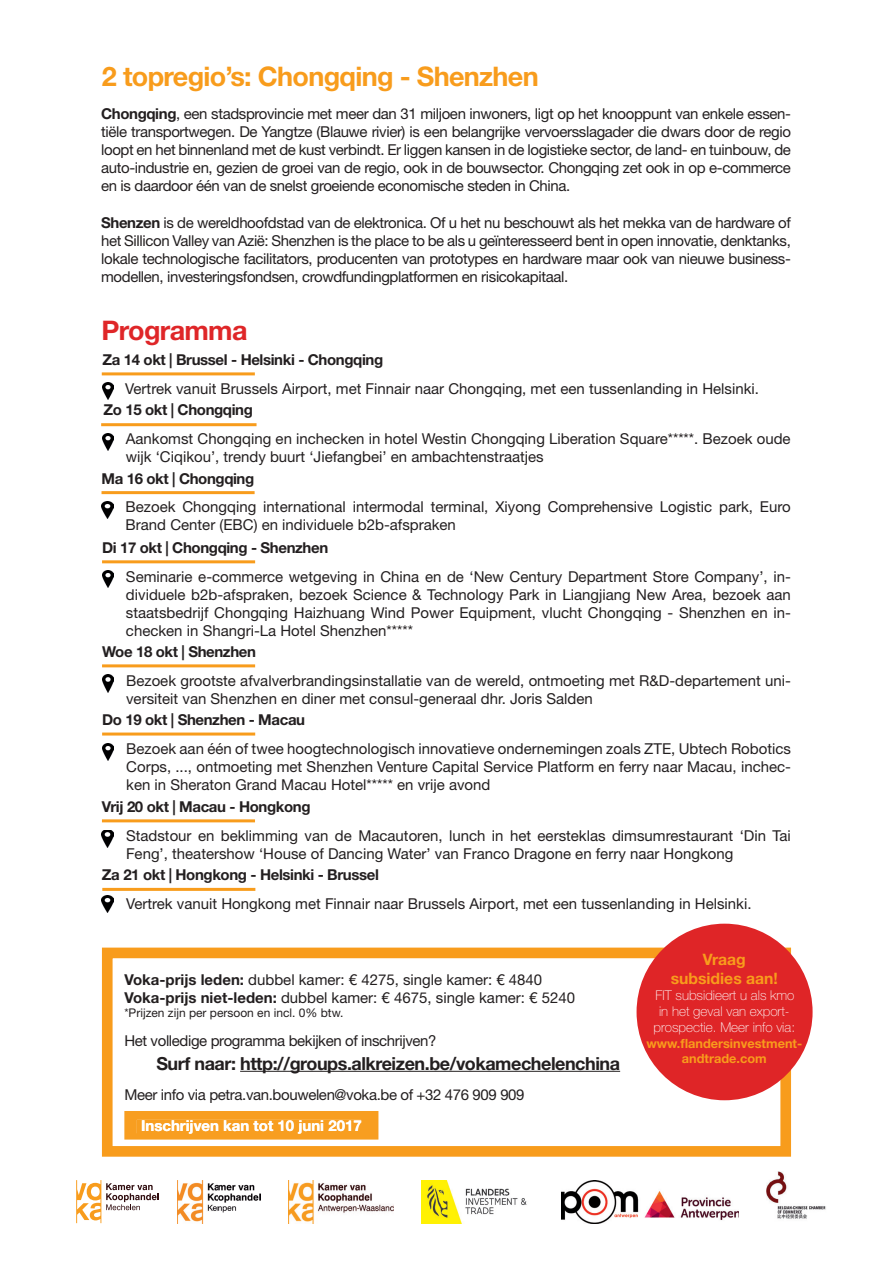
<style>
.page{position:relative;width:893px;height:1263px;background:#fff}
.page>*{position:absolute;margin:0;border:0;box-sizing:border-box;transform-origin:0 0}
.t1{font:700 27px "Helvetica Neue LT Std";letter-spacing:-.025em;color:#f89c1c}
.t2{font:700 27px "Helvetica Neue LT Std";letter-spacing:-.025em;color:#df2628}
.t3{font:700 18px "Helvetica Neue LT Std";letter-spacing:-.025em;color:#231f20}
.t4{font:700 15.75px/18.9px "Helvetica Neue LT Std";color:#f89c1c;text-align:center}
.t5{font:15px/18px "Helvetica Neue LT Std";color:#231f20}
.t6{font:700 15px "Helvetica Neue LT Std";letter-spacing:-.025em;color:#231f20}
.t7{font:15px "Helvetica Neue LT Std";letter-spacing:-.025em;color:#231f20}
.t8{font:700 15px "Helvetica Neue LT Std";color:#fff}
.t9{font:100 13.5px/16.2px "Helvetica Neue LT Std";color:#fff;text-align:center}
.t10{font:700 12.75px/15.3px "Helvetica Neue LT Std";color:#f89c1c;text-align:center}
.t11{font:12px "Helvetica Neue LT Std";color:#231f20}
.s1{font-weight:700}
</style>
<div class="page">
<hr style="left:102px;top:372px;width:153px;height:3px;background:#f89c1c">
<hr style="left:101px;top:423px;width:156px;height:3px;background:#f89c1c">
<img style="left:102px;top:433px;width:12px;height:17px">
<hr style="left:102px;top:491px;width:153px;height:3px;background:#f89c1c">
<img style="left:102px;top:502px;width:11px;height:17px">
<hr style="left:102px;top:560px;width:153px;height:3px;background:#f89c1c">
<hr style="left:102px;top:664px;width:153px;height:3px;background:#f89c1c">
<img style="left:102px;top:571px;width:12px;height:17px">
<img style="left:102px;top:675px;width:12px;height:17px">
<hr style="left:102px;top:732px;width:153px;height:3px;background:#f89c1c">
<img style="left:102px;top:743px;width:12px;height:17px">
<hr style="left:102px;top:819px;width:153px;height:3px;background:#f89c1c">
<img style="left:102px;top:830px;width:12px;height:17px">
<hr style="left:102px;top:888px;width:153px;height:3px;background:#f89c1c">
<div style="left:102px;top:947px;width:689px;height:210px;border:11px solid #f89c1c"></div>
<hr style="left:240px;top:1071px;width:380px;height:1px;background:#231f20">
<div style="left:637px;top:924px;width:176px;height:176px;background:#df2527;border-radius:50%"></div>
<div style="left:124px;top:1111px;width:254px;height:28px;background:#f89e20"></div>
<div style="left:137px;top:1120px;width:224px;height:13px;background:#f89e20"></div>
<svg style="left:76px;top:1180px;width:83px;height:43px"></svg>
<img style="left:178px;top:1180px;width:82px;height:43px">
<img style="left:288px;top:1180px;width:105px;height:43px">
<img style="left:421px;top:1180px;width:106px;height:43px">
<img style="left:767px;top:1172px;width:59px;height:47px">
<img style="left:102px;top:895px;width:12px;height:17px">
<img style="left:102px;top:383px;width:12px;height:17px">
<img style="left:561px;top:1180px;width:178px;height:43px">
<h1 class="t1" style="left:102px;top:60px;width:438px">2 topregio’s: Chongqing - Shenzhen</h1>
<p class="t5" style="left:101px;top:104px;width:691px;text-align:justify"><span class="s1">Chongqing</span>, een stadsprovincie met meer dan 31 miljoen inwoners, ligt op het knooppunt van enkele essen&shy;tiële transportwegen. De Yangtze (Blauwe rivier) is een belangrijke vervoersslagader die dwars door de regio loopt en het binnenland met de kust verbindt. Er liggen kansen in de logistieke sector, de land- en tuinbouw, de auto-industrie en, gezien de groei van de regio, ook in de bouwsector. Chongqing zet ook in op e-commerce en is daardoor één van de snelst groeiende economische steden in China.</p>
<p class="t5" style="left:101px;top:213px;width:691px;text-align:justify"><span class="s1">Shenzen</span> is de wereldhoofdstad van de elektronica. Of u het nu beschouwt als het mekka van de hardware of het Sillicon Valley van Azië: Shenzhen is the place to be als u geïnteresseerd bent in open innovatie, denktanks, lokale technologische facilitators, producenten van prototypes en hardware maar ook van nieuwe business&shy;modellen, investeringsfondsen, crowdfundingplatformen en risicokapitaal.</p>
<h1 class="t2" style="left:102px;top:314px;width:148px">Programma</h1>
<p class="t5" style="left:125px;top:379px;width:635px">Vertrek vanuit Brussels Airport, met Finnair naar Chongqing, met een tussenlanding in Helsinki.</p>
<p class="t6" style="left:102px;top:350px;width:282px">Za 14 okt | Brussel - Helsinki - Chongqing</p>
<p class="t6" style="left:103px;top:401px;width:151px">Zo 15 okt | Chongqing</p>
<p class="t5" style="left:126px;top:429px;width:666px">Aankomst Chongqing en inchecken in hotel Westin Chongqing Liberation Square*****. Bezoek oude wijk ‘Ciqikou’, trendy buurt ‘Jiefangbei’ en ambachtenstraatjes</p>
<p class="t6" style="left:102px;top:469px;width:154px">Ma 16 okt | Chongqing</p>
<p class="t5" style="left:126px;top:498px;width:667px">Bezoek Chongqing international intermodal terminal, Xiyong Comprehensive Logistic park, Euro<br>Brand Center (EBC) en individuele b2b-afspraken</p>
<p class="t5" style="left:126px;top:567px;width:666px;text-align:justify">Seminarie e-commerce wetgeving in China en de ‘New Century Department Store Company’, in&shy;dividuele b2b-afspraken, bezoek Science &amp; Technology Park in Liangjiang New Area, bezoek aan staatsbedrijf Chongqing Haizhuang Wind Power Equipment, vlucht Chongqing - Shenzhen en in&shy;checken in Shangri-La Hotel Shenzhen*****</p>
<p class="t6" style="left:102px;top:538px;width:228px">Di 17 okt | Chongqing - Shenzhen</p>
<p class="t6" style="left:102px;top:642px;width:155px">Woe 18 okt | Shenzhen</p>
<p class="t5" style="left:126px;top:671px;width:666px">Bezoek grootste afvalverbrandingsinstallatie van de wereld, ontmoeting met R&amp;D-departement uni&shy;versiteit van Shenzhen en diner met consul-generaal dhr. Joris Salden</p>
<p class="t6" style="left:102px;top:710px;width:205px">Do 19 okt | Shenzhen - Macau</p>
<p class="t5" style="left:126px;top:739px;width:666px;text-align:justify">Bezoek aan één of twee hoogtechnologisch innovatieve ondernemingen zoals ZTE, Ubtech Robotics Corps, ..., ontmoeting met Shenzhen Venture Capital Service Platform en ferry naar Macau, inchec&shy;ken in Sheraton Grand Macau Hotel***** en vrije avond</p>
<p class="t6" style="left:102px;top:797px;width:210px">Vrij 20 okt | Macau - Hongkong</p>
<p class="t5" style="left:126px;top:826px;width:666px">Stadstour en beklimming van de Macautoren, lunch in het eersteklas dimsumrestaurant ‘Din Tai<br>Feng’, theatershow ‘House of Dancing Water’ van Franco Dragone en ferry naar Hongkong</p>
<p class="t6" style="left:102px;top:866px;width:278px">Za 21 okt | Hongkong - Helsinki - Brussel</p>
<p class="t5" style="left:126px;top:895px;width:627px">Vertrek vanuit Hongkong met Finnair naar Brussels Airport, met een tussenlanding in Helsinki.</p>
<p class="t5" style="left:124px;top:970px;width:452px"><span class="s1">Voka-prijs leden:</span> dubbel kamer: € 4275, single kamer: € 4840<br><span class="s1">Voka-prijs niet-leden:</span> dubbel kamer: € 4675, single kamer: € 5240</p>
<p class="t11" style="left:124px;top:1006px;width:221px">*Prijzen zijn per persoon en incl. 0% btw.</p>
<p class="t7" style="left:124px;top:1032px;width:314px">Het volledige programma bekijken of inschrijven?</p>
<p class="t3" style="left:156px;top:1052px;width:465px">Surf naar: http://groups.alkreizen.be/vokamechelenchina</p>
<p class="t7" style="left:124px;top:1086px;width:402px">Meer info via petra.van.bouwelen@voka.be of +32 476 909 909</p>
<p class="t8" style="left:141px;top:1116px;width:222px">Inschrijven kan tot 10 juni 2017</p>
<p class="t4" style="left:671px;top:949px;width:109px">Vraag subsidies aan!</p>
<p class="t9" style="left:653px;top:987px;width:143px">FIT subsidieert u als kmo in het geval van export&shy;prospectie. Meer info via:</p>
<p class="t10" style="left:646px;top:1035px;width:157px">www.flandersinvestment&shy;andtrade.com</p>
</div>
